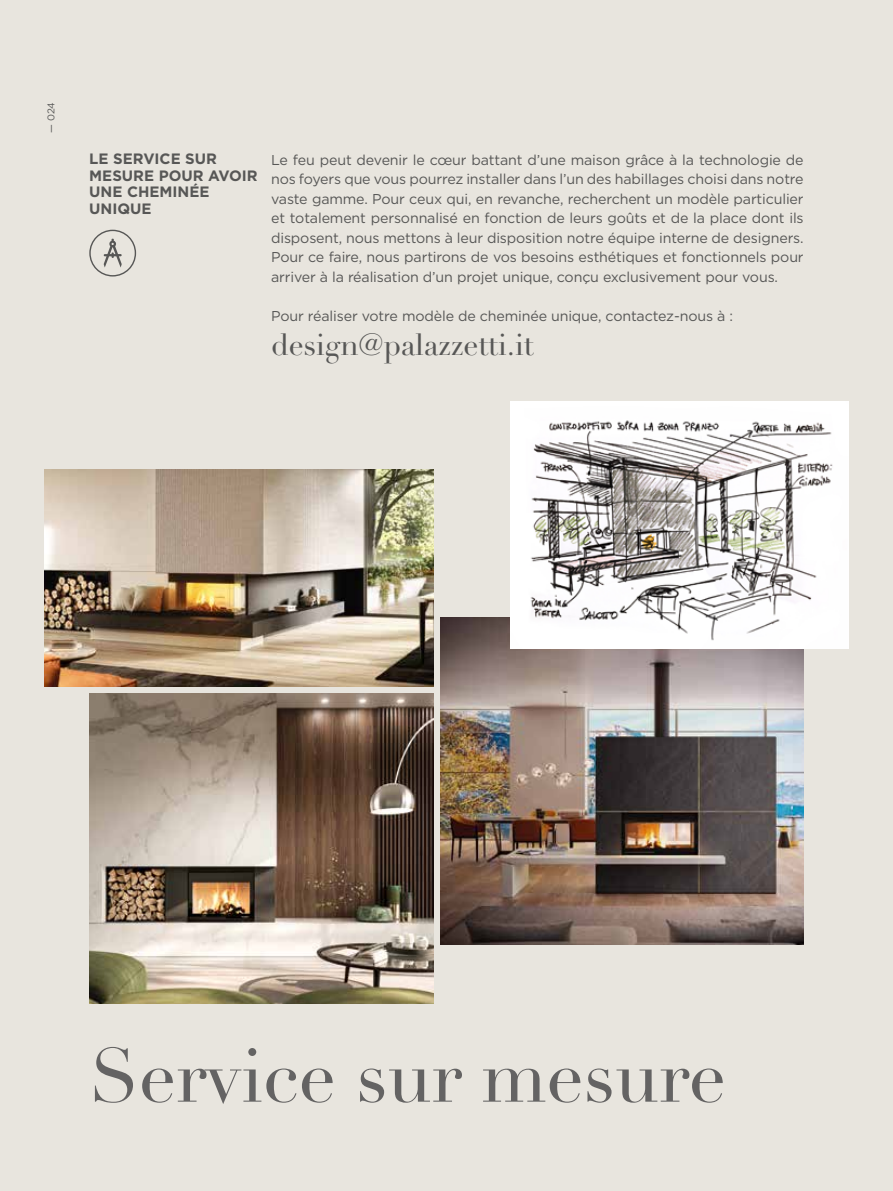
<style>
.page{position:relative;width:893px;height:1191px;background:#e8e5de}
.page>*{position:absolute;margin:0;border:0;box-sizing:border-box;transform-origin:0 0}
.t1{font:75px "Didot LT Std";letter-spacing:-.005em;color:#646363}
.t2{font:30px "Didot LT Std";letter-spacing:-.005em;color:#575756}
.t3{font:700 15px/16.5px "Gotham";color:#575756}
.t4{font:14.25px/19.5px "Gotham";letter-spacing:-.01em;color:#575756;text-align:justify}
.t5{font:9.75px "Gotham";color:#575756}
</style>
<div class="page">
<img style="left:90px;top:693px;width:344px;height:310px">
<img style="left:440px;top:618px;width:364px;height:326px">
<img style="left:45px;top:470px;width:389px;height:217px">
<img style="left:510px;top:402px;width:338px;height:246px">
<svg style="left:89px;top:230px;width:47px;height:46px"></svg>
<p class="t5" style="left:45px;top:133px;width:32px;rotate:-90deg">— 024</p>
<p class="t3" style="left:89px;top:151px;width:170px">LE SERVICE SUR<br>MESURE POUR AVOIR<br>UNE CHEMINÉE<br>UNIQUE</p>
<p class="t4" style="left:271px;top:149px;width:534px">Le feu peut devenir le cœur battant d’une maison grâce à la technologie de nos foyers que vous pourrez installer dans l’un des habillages choisi dans notre vaste gamme. Pour ceux qui, en revanche, recherchent un modèle particulier et totalement personnalisé en fonction de leurs goûts et de la place dont ils disposent, nous mettons à leur disposition notre équipe interne de designers.<br>Pour ce faire, nous partirons de vos besoins esthétiques et fonctionnels pour arriver à la réalisation d’un projet unique, conçu exclusivement pour vous.</p>
<p class="t4" style="left:271px;top:305px;width:463px">Pour réaliser votre modèle de cheminée unique, contactez-nous à :</p>
<h2 class="t2" style="left:271px;top:327px;width:264px">design@palazzetti.it</h2>
<h1 class="t1" style="left:89px;top:1031px;width:638px">Service sur mesure</h1>
</div>
